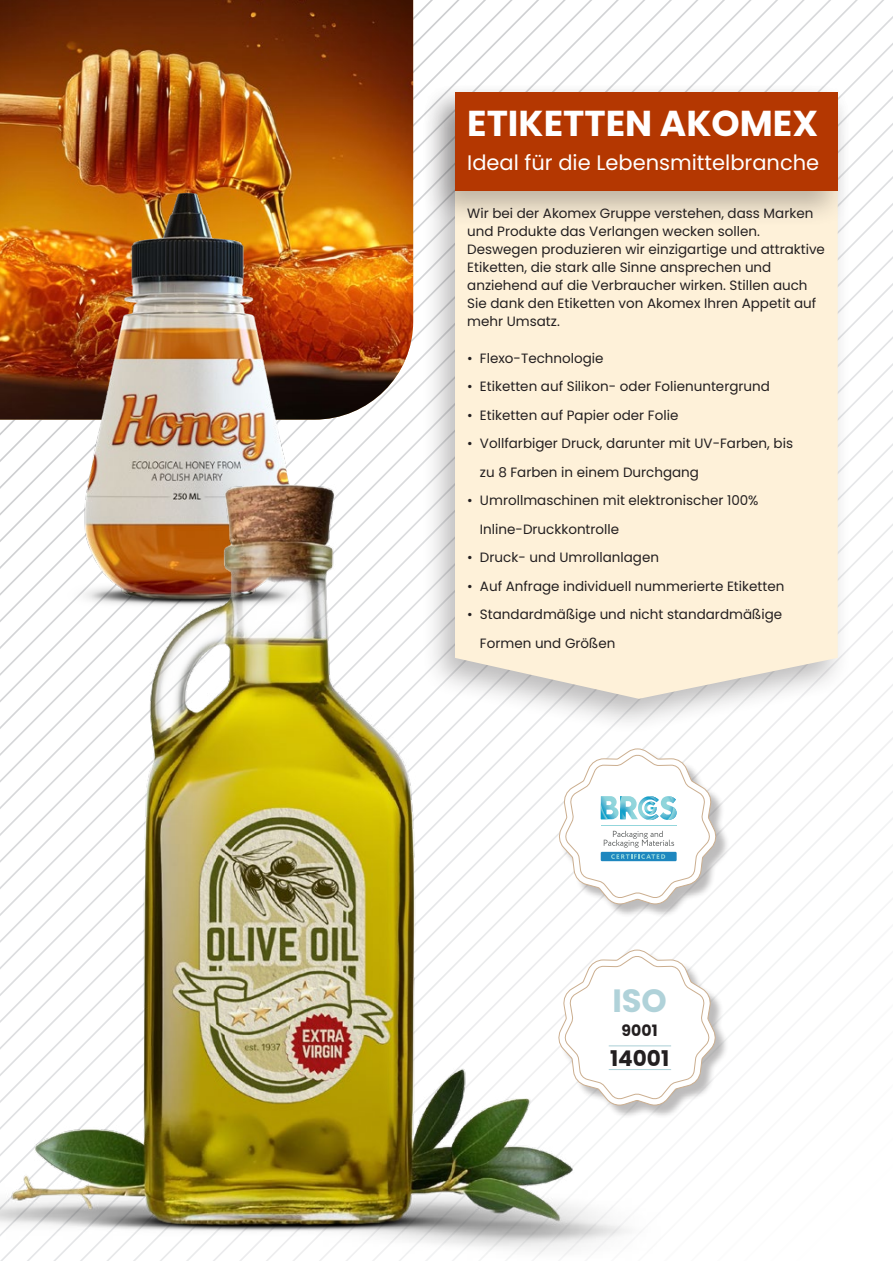
<style>
.page{position:relative;width:893px;height:1263px;background:#fff}
.page>*{position:absolute;margin:0;border:0;box-sizing:border-box;transform-origin:0 0}
.t1{font:700 36px "Poppins";color:#fff}
.body{font:700 32.25px "Poppins";color:#b0d2d9}
.body-2{font:700 21.6px "Poppins";color:#231f20}
.t2{font:21px "Poppins";color:#fff}
.body-3{font:700 15.6px "Poppins";color:#231f20}
.body-4{font:13.5px/18px "Poppins";color:#231f20}
</style>
<div class="page">
<svg style="left:716px;top:0;width:177px;height:1037px"></svg>
<div style="left:560px;top:951px;width:169px;height:168px;background:#231f20;opacity:.3"></div>
<svg style="left:660px;top:949px;width:58px;height:157px"></svg>
<hr style="left:609px;top:1045px;width:62px;height:1px;background:#b0d2d9">
<hr style="left:609px;top:1069px;width:62px;height:1px;background:#b0d2d9">
<div style="left:561px;top:750px;width:169px;height:168px;background:#231f20;opacity:.3"></div>
<svg style="left:660px;top:748px;width:58px;height:157px"></svg>
<img style="left:0;top:0;width:413px;height:420px">
<img style="left:64px;top:184px;width:250px;height:301px">
<img style="left:0;top:485px;width:660px;height:776px">
<div style="left:421px;top:82px;width:430px;height:653px;background:#231f20;opacity:.3"></div>
<div style="left:455px;top:228px;width:383px;height:471px;background:#fef1d9"></div>
<div style="left:421px;top:82px;width:430px;height:146px;background:#231f20;opacity:.3"></div>
<div style="left:455px;top:92px;width:383px;height:99px;background:#b43701"></div>
<h1 class="t1" style="left:467px;top:103px;width:352px">ETIKETTEN AKOMEX</h1>
<h2 class="t2" style="left:467px;top:150px;width:353px">Ideal für die Lebensmittelbranche</h2>
<p class="body-4" style="left:467px;top:204px;width:359px">Wir bei der Akomex Gruppe verstehen, dass Marken und Produkte das Verlangen wecken sollen.<br>Deswegen produzieren wir einzigartige und attraktive Etiketten, die stark alle Sinne ansprechen und anziehend auf die Verbraucher wirken. Stillen auch Sie dank den Etiketten von Akomex Ihren Appetit auf mehr Umsatz.</p>
<p class="body-4" style="left:467px;top:349px;width:138px">• Flexo-Technologie</p>
<p class="body-4" style="left:467px;top:378px;width:304px">• Etiketten auf Silikon- oder Folienuntergrund</p>
<p class="body-4" style="left:467px;top:406px;width:213px">• Etiketten auf Papier oder Folie</p>
<p class="body-4" style="left:480px;top:429px;width:315px;line-height:28.5px;text-indent:-13px">• Vollfarbiger Druck, darunter mit UV-Farben, bis zu 8 Farben in einem Durchgang</p>
<p class="body-4" style="left:480px;top:486px;width:280px;line-height:28.5px;text-indent:-13px">• Umrollmaschinen mit elektronischer 100%<br>Inline-Druckkontrolle</p>
<p class="body-4" style="left:467px;top:549px;width:193px">• Druck- und Umrollanlagen</p>
<p class="body-4" style="left:467px;top:577px;width:319px">• Auf Anfrage individuell nummerierte Etiketten</p>
<p class="body-4" style="left:480px;top:600px;width:304px;line-height:28.5px;text-indent:-13px">• Standardmäßige und nicht standardmäßige<br>Formen und Größen</p>
<p class="body" style="left:612px;top:982px;width:56px">ISO</p>
<p class="body-3" style="left:622px;top:1021px;width:37px">9001</p>
<p class="body-2" style="left:610px;top:1046px;width:61px">14001</p>
</div>
